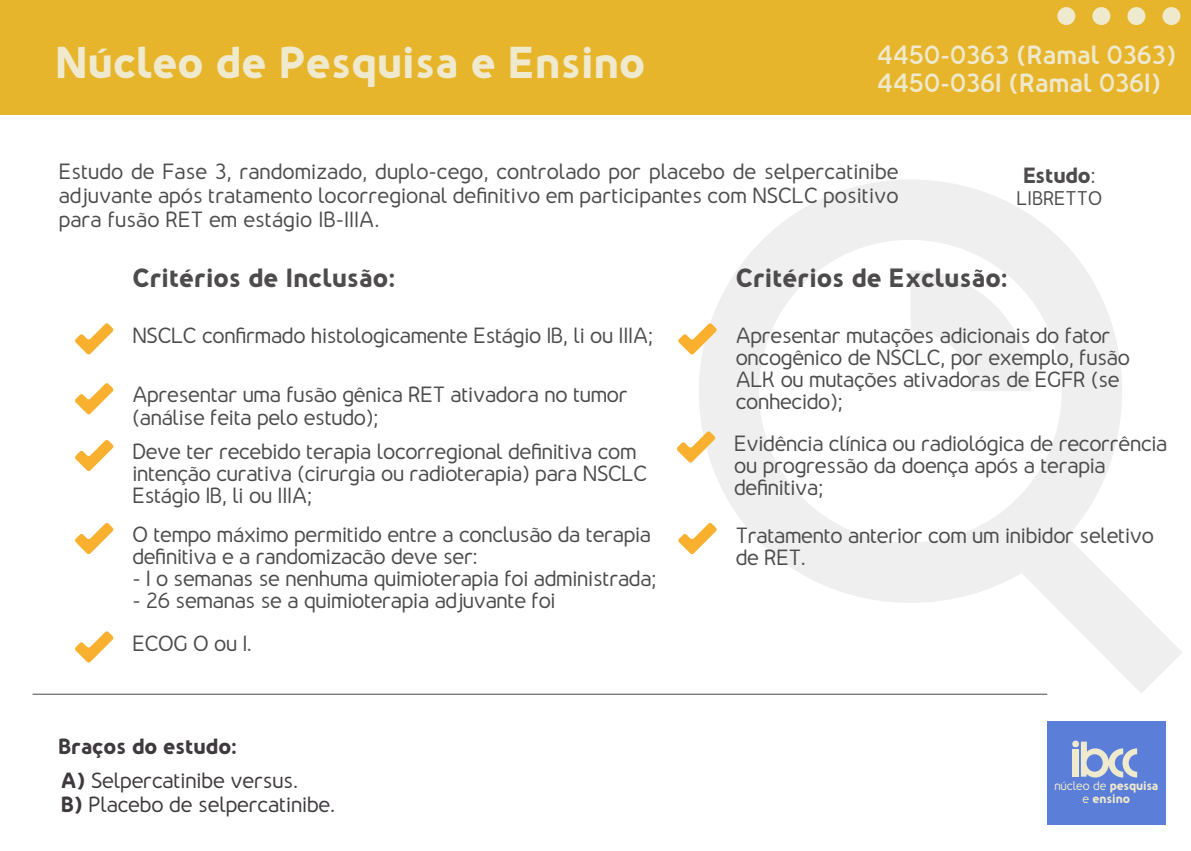
<style>
.page{position:relative;width:1191px;height:851px;background:#fff}
.page>*{position:absolute;margin:0;border:0;box-sizing:border-box;transform-origin:0 0}
.t1{font:800 40.6px "Nevo";color:#efe9cd}
.t2{font:800 24px "Nevo";color:#4d4b4b}
.t3{font:700 24px "Nevo";color:#efe9cd}
.t4{font:500 20px/22px "Nevo";letter-spacing:-.015em;color:#4d4b4b}
.t5{font:500 20px/34.6px "Nevo";letter-spacing:-.01em;color:#3e393d}
.t6{font:800 20px "Nevo";letter-spacing:-.02em;color:#4d4b4b}
.t7{font:500 18px "Nevo";color:#4d4b4b}
.t8{font:800 11.4px/13px "Nevo";letter-spacing:-.01em;color:#efe9cd;text-align:center}
.s1{font-weight:500}
.s2{font-weight:800}
</style>
<div class="page">
<svg style="left:699px;top:180px;width:483px;height:513px"></svg>
<svg style="left:910px;top:270px;width:121px;height:121px"></svg>
<div style="left:0;top:0;width:1191px;height:115px;background:#e7b52b"></div>
<svg style="left:678px;top:323px;width:39px;height:31px"></svg>
<svg style="left:677px;top:431px;width:38px;height:31px"></svg>
<svg style="left:678px;top:522px;width:39px;height:32px"></svg>
<svg style="left:75px;top:523px;width:39px;height:31px"></svg>
<svg style="left:75px;top:631px;width:39px;height:31px"></svg>
<svg style="left:75px;top:440px;width:39px;height:31px"></svg>
<svg style="left:75px;top:383px;width:39px;height:31px"></svg>
<svg style="left:75px;top:323px;width:39px;height:31px"></svg>
<hr style="left:33px;top:693px;width:1014px;height:1px;background:#4d4b4b">
<div style="left:1127px;top:7px;width:18px;height:18px;background:#efe9cd;border-radius:50%"></div>
<div style="left:1162px;top:7px;width:18px;height:18px;background:#efe9cd;border-radius:50%"></div>
<div style="left:1057px;top:7px;width:18px;height:18px;background:#efe9cd;border-radius:50%"></div>
<div style="left:1092px;top:7px;width:18px;height:18px;background:#efe9cd;border-radius:50%"></div>
<div style="left:1047px;top:721px;width:118px;height:104px;background:#5b7fd9"></div>
<svg style="left:1072px;top:740px;width:65px;height:37px"></svg>
<h1 class="t1" style="left:55px;top:38px;width:591px">Núcleo de Pesquisa e Ensino</h1>
<p class="t3" style="left:877px;top:41px;width:300px">4450-0363 (Ramal 0363)</p>
<p class="t3" style="left:877px;top:69px;width:285px">4450-0361 (Ramal 0361)</p>
<p class="t4" style="left:59px;top:160px;width:841px;line-height:24px;text-align:justify">Estudo de Fase 3, randomizado, duplo-cego, controlado por placebo de selpercatinibe adjuvante após tratamento locorregional definitivo em participantes com NSCLC positivo para fusão RET em estágio IB-IIIA.</p>
<p class="t6" style="left:1023px;top:163px;width:74px">Estudo<span class="s1">:</span></p>
<p class="t7" style="left:1016px;top:187px;width:87px">LIBRETTO</p>
<p class="t2" style="left:132px;top:263px;width:264px">Critérios de Inclusão:</p>
<p class="t2" style="left:735px;top:263px;width:274px">Critérios de Exclusão:</p>
<p class="t4" style="left:132px;top:324px;width:522px">NSCLC confirmado histologicamente Estágio 1B, li ou IIIA;</p>
<p class="t4" style="left:132px;top:384px;width:497px">Apresentar uma fusão gênica RET ativadora no tumor (análise feita pelo estudo);</p>
<p class="t4" style="left:132px;top:440px;width:516px">Deve ter recebido terapia locorregional definitiva com intenção curativa (cirurgia ou radioterapia) para NSCLC<br>Estágio 1B, li ou IIIA;</p>
<p class="t4" style="left:132px;top:523px;width:520px">O tempo máximo permitido entre a conclusão da terapia definitiva e a randomizacão deve ser:</p>
<p class="t4" style="left:132px;top:567px;width:526px">- 1 o semanas se nenhuma quimioterapia foi administrada;</p>
<p class="t4" style="left:132px;top:579px;width:425px;line-height:42.4px">- 26 semanas se a quimioterapia adjuvante foi<br>ECOG O ou 1.</p>
<p class="t5" style="left:58px;top:728px;width:242px"><span class="s2">Braços do estudo:<br>A)</span> Selpercatinibe versus.</p>
<p class="t5" style="left:61px;top:787px;width:276px"><span class="s2">B)</span> Placebo de selpercatinibe.</p>
<p class="t4" style="left:735px;top:324px;width:396px">Apresentar mutações adicionais do fator oncogênico de NSCLC, por exemplo, fusão ALK ou mutações ativadoras de EGFR (se conhecido);</p>
<p class="t4" style="left:734px;top:432px;width:435px">Evidência clínica ou radiológica de recorrência ou progressão da doença após a terapia definitiva;</p>
<p class="t4" style="left:735px;top:524px;width:420px">Tratamento anterior com um inibidor seletivo de RET.</p>
<p class="t8" style="left:1054px;top:779px;width:106px"><span class="s1">núcleo de</span> pesquisa <span class="s1">e</span> ensino</p>
</div>
